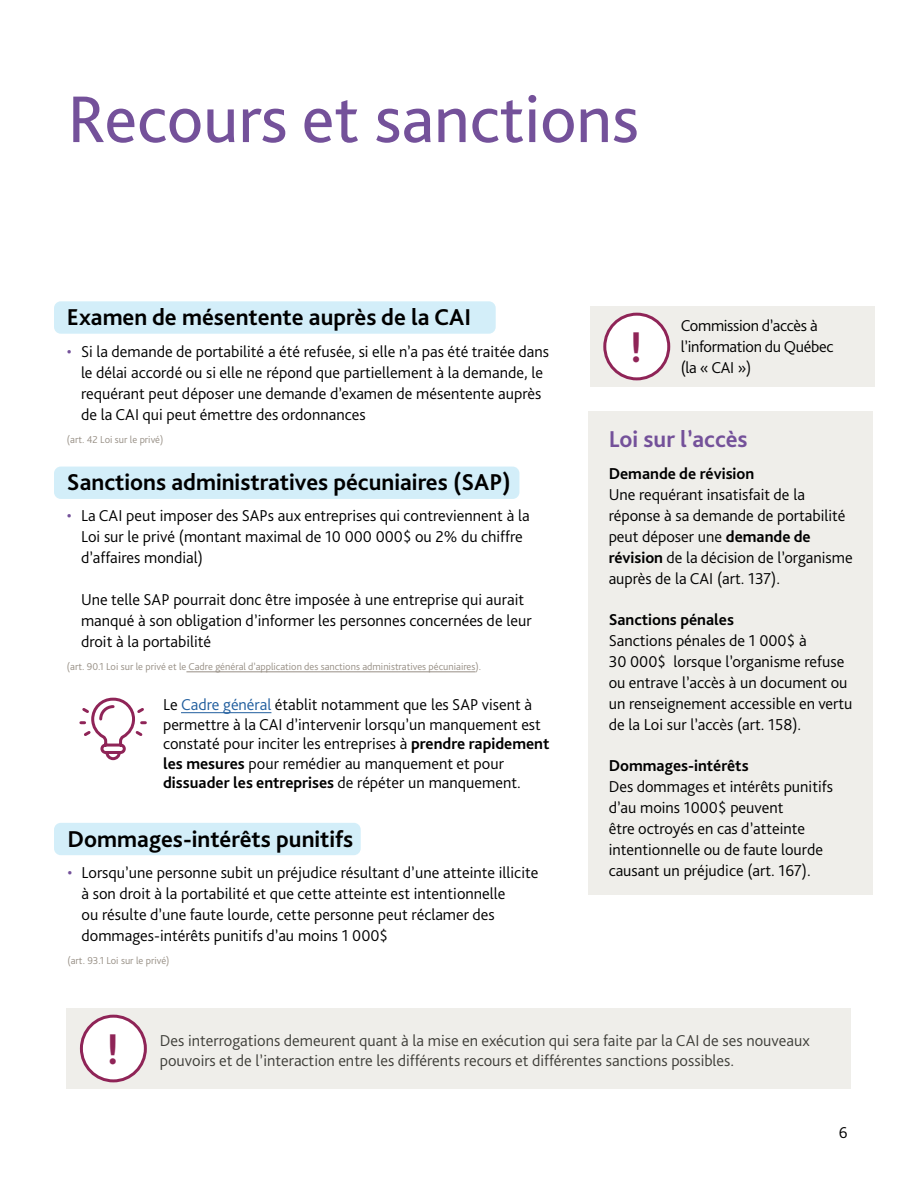
<style>
.page{position:relative;width:918px;height:1188px;background:#fff}
.page>*{position:absolute;margin:0;border:0;box-sizing:border-box;transform-origin:0 0}
.t1{font:69px "GWLG Bliss";color:#74519a}
.t2{font:700 45px "GWLG Bliss";color:#8f2457}
.t3{font:700 24px "GWLG Bliss";color:#000}
.t4{font:700 24px "GWLG Bliss";color:#74519a}
.t5{font:300 16.5px/21px "GWLG Bliss";color:#000}
.t6{font:700 16.5px "GWLG Bliss";color:#000}
.t7{font:300 16.5px/21px "GWLG Bliss";letter-spacing:-.02em;color:#000}
.t8{font:300 10.5px "GWLG Bliss";color:#978f85}
.s1{color:#74519a}
.s2{color:#215e9e}
.s3{font-weight:700}
</style>
<div class="page">
<div style="left:54px;top:301px;width:442px;height:33px;background:#d3eef9;border-radius:7px"></div>
<div style="left:54px;top:467px;width:465px;height:32px;background:#d3eef9;border-radius:7px"></div>
<div style="left:54px;top:823px;width:307px;height:32px;background:#d3eef9;border-radius:7px"></div>
<div style="left:589px;top:411px;width:284px;height:484px;background:#efeeea"></div>
<hr style="left:186px;top:672px;width:289px;height:1px;background:#978f85">
<hr style="left:181px;top:712px;width:90px;height:1px;background:#215e9e">
<div style="left:67px;top:1008px;width:784px;height:81px;background:#efeeea"></div>
<div style="left:81px;top:1016px;width:64px;height:65px;background:#fff;border-radius:50%"></div>
<div style="left:80px;top:1015px;width:67px;height:67px;border:3px solid #8f2457;border-radius:50%"></div>
<div style="left:590px;top:306px;width:285px;height:81px;background:#efeeea"></div>
<div style="left:605px;top:314px;width:64px;height:65px;background:#fff;border-radius:50%"></div>
<div style="left:603px;top:313px;width:67px;height:67px;border:3px solid #8f2457;border-radius:50%"></div>
<svg style="left:79px;top:697px;width:68px;height:64px"></svg>
<h1 class="t1" style="left:68px;top:76px;width:573px">Recours et sanctions</h1>
<h3 class="t3" style="left:67px;top:302px;width:406px">Examen de mésentente auprès de la CAI</h3>
<p class="t5" style="left:81px;top:341px;width:470px;text-indent:-14px"><span class="s1">•</span> Si la demande de portabilité a été refusée, si elle n’a pas été traitée dans le délai accordé ou si elle ne répond que partiellement à la demande, le requérant peut déposer une demande d’examen de mésentente auprès de la CAI qui peut émettre des ordonnances</p>
<p class="t8" style="left:67px;top:433px;width:98px">(art. 42 Loi sur le privé)</p>
<h3 class="t3" style="left:67px;top:467px;width:445px">Sanctions administratives pécuniaires (SAP)</h3>
<p class="t5" style="left:81px;top:505px;width:450px;text-indent:-14px"><span class="s1">•</span> La CAI peut imposer des SAPs aux entreprises qui contreviennent à la<br>Loi sur le privé (montant maximal de 10 000 000$ ou 2% du chiffre d’affaires mondial)</p>
<p class="t5" style="left:81px;top:589px;width:452px">Une telle SAP pourrait donc être imposée à une entreprise qui aurait manqué à son obligation d’informer les personnes concernées de leur droit à la portabilité</p>
<p class="t8" style="left:67px;top:660px;width:416px">(art. 90.1 Loi sur le privé et le Cadre général d’application des sanctions administratives pécuniaires).</p>
<p class="t5" style="left:163px;top:695px;width:388px;line-height:19.5px">Le <span class="s2">Cadre général</span> établit notamment que les SAP visent à permettre à la CAI d’intervenir lorsqu’un manquement est constaté pour inciter les entreprises à <span class="s3">prendre rapidement les mesures</span> pour remédier au manquement et pour <span class="s3">dissuader les entreprises</span> de répéter un manquement.</p>
<h3 class="t3" style="left:68px;top:824px;width:287px">Dommages-intérêts punitifs</h3>
<p class="t5" style="left:82px;top:862px;width:458px;text-indent:-14px"><span class="s1">•</span> Lorsqu’une personne subit un préjudice résultant d’une atteinte illicite à son droit à la portabilité et que cette atteinte est intentionnelle<br>ou résulte d’une faute lourde, cette personne peut réclamer des dommages-intérêts punitifs d’au moins 1 000$</p>
<p class="t8" style="left:68px;top:954px;width:104px">(art. 93.1 Loi sur le privé)</p>
<h2 class="t2" style="left:630px;top:319px;width:14px">!</h2>
<p class="t7" style="left:681px;top:315px;width:154px">Commission d’accès à l’information du Québec (la « CAI »)</p>
<h3 class="t4" style="left:609px;top:424px;width:140px">Loi sur l’accès</h3>
<p class="t6" style="left:609px;top:463px;width:147px">Demande de révision</p>
<p class="t5" style="left:609px;top:484px;width:246px">Une requérant insatisfait de la réponse à sa demande de portabilité peut déposer une <span class="s3">demande de révision</span> de la décision de l’organisme auprès de la CAI (art. 137).</p>
<p class="t6" style="left:609px;top:609px;width:127px">Sanctions pénales</p>
<p class="t5" style="left:609px;top:630px;width:245px">Sanctions pénales de 1 000$ à<br>30 000$ lorsque l’organisme refuse ou entrave l’accès à un document ou un renseignement accessible en vertu de la Loi sur l’accès (art. 158).</p>
<p class="t6" style="left:609px;top:756px;width:141px">Dommages-intérêts</p>
<p class="t5" style="left:609px;top:776px;width:226px">Des dommages et intérêts punitifs d’au moins 1000$ peuvent<br>être octroyés en cas d’atteinte intentionnelle ou de faute lourde causant un préjudice (art. 167).</p>
<h2 class="t2" style="left:107px;top:1021px;width:14px">!</h2>
<p class="t5" style="left:160px;top:1030px;width:651px">Des interrogations demeurent quant à la mise en exécution qui sera faite par la CAI de ses nouveaux</p>
<p class="t5" style="left:160px;top:1050px;width:576px">pouvoirs et de l’interaction entre les différents recours et différentes sanctions possibles.</p>
<p class="t5" style="left:839px;top:1122px;width:10px">6</p>
</div>
